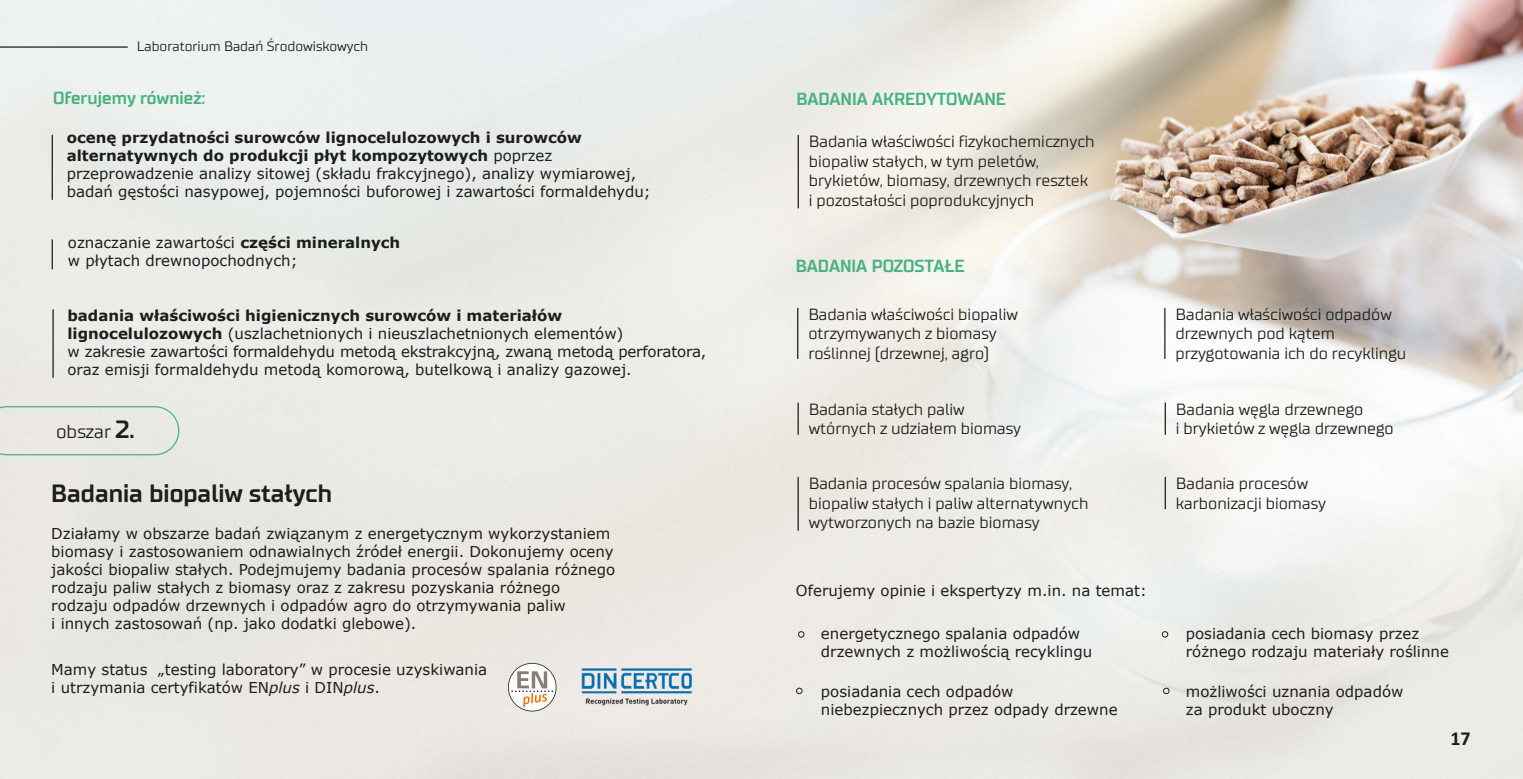
<style>
.page{position:relative;width:1523px;height:779px;background:#fff}
.page>*{position:absolute;margin:0;border:0;box-sizing:border-box;transform-origin:0 0}
.t1{font:700 25px "TT Supermolot";color:#1d1d1b}
.t2{font:700 20px "Calibri";color:#1d1d1b}
.t3{font:18.75px "TT Supermolot";color:#1d1d1b}
.t4{font:700 17.5px "TT Supermolot";color:#48b281}
.t5{font:16.25px/19.5px "TT Supermolot";color:#1d1d1b}
.t6{font:15px/18px "Verdana";color:#1d1d1b}
.t7{font:13.75px "TT Supermolot";color:#1d1d1b}
.s1{font-weight:700}
.s2{font-weight:700;font-size:25px}
.s3{font-style:italic}
</style>
<div class="page">
<img style="left:0;top:1px;width:1522px;height:778px">
<hr style="left:797px;top:135px;width:2px;height:73px;background:#1d1d1b">
<hr style="left:797px;top:308px;width:1px;height:51px;background:#1d1d1b">
<hr style="left:797px;top:402px;width:2px;height:33px;background:#1d1d1b">
<hr style="left:797px;top:477px;width:2px;height:54px;background:#1d1d1b">
<hr style="left:1164px;top:402px;width:2px;height:33px;background:#1d1d1b">
<hr style="left:1164px;top:477px;width:2px;height:32px;background:#1d1d1b">
<hr style="left:1164px;top:308px;width:1px;height:51px;background:#1d1d1b">
<svg style="left:0;top:406px;width:179px;height:49px"></svg>
<svg style="left:797px;top:630px;width:8px;height:8px"></svg>
<svg style="left:1161px;top:630px;width:7px;height:8px"></svg>
<svg style="left:795px;top:687px;width:8px;height:7px"></svg>
<svg style="left:1162px;top:687px;width:8px;height:7px"></svg>
<hr style="left:52px;top:135px;width:1px;height:65px;background:#1d1d1b">
<hr style="left:52px;top:309px;width:2px;height:69px;background:#1d1d1b">
<hr style="left:52px;top:239px;width:1px;height:30px;background:#1d1d1b">
<hr style="left:0;top:46px;width:128px;height:2px;background:#1d1d1b">
<svg style="left:508px;top:663px;width:48px;height:48px"></svg>
<img style="left:580px;top:665px;width:113px;height:42px">
<p class="t7" style="left:137px;top:37px;width:233px">Laboratorium Badań Środowiskowych</p>
<p class="t4" style="left:53px;top:87px;width:154px">Oferujemy również:</p>
<p class="t6" style="left:67px;top:128px;width:585px"><span class="s1">ocenę przydatności surowców lignocelulozowych i surowców alternatywnych do produkcji płyt kompozytowych</span> poprzez przeprowadzenie analizy sitowej (składu frakcyjnego), analizy wymiarowej, badań gęstości nasypowej, pojemności buforowej i zawartości formaldehydu;</p>
<p class="t6" style="left:68px;top:234px;width:334px">oznaczanie zawartości <span class="s1">części mineralnych </span>w płytach drewnopochodnych;</p>
<p class="t6" style="left:67px;top:306px;width:640px"><span class="s1">badania właściwości higienicznych surowców i materiałów lignocelulozowych</span> (uszlachetnionych i nieuszlachetnionych elementów)<br>w zakresie zawartości formaldehydu metodą ekstrakcyjną, zwaną metodą perforatora, oraz emisji formaldehydu metodą komorową, butelkową i analizy gazowej.</p>
<p class="t3" style="left:56px;top:420px;width:80px">obszar <span class="s2">2.</span></p>
<h1 class="t1" style="left:51px;top:478px;width:282px">Badania biopaliw stałych</h1>
<p class="t6" style="left:51px;top:524px;width:565px">Działamy w obszarze badań związanym z energetycznym wykorzystaniem biomasy i zastosowaniem odnawialnych źródeł energii. Dokonujemy oceny jakości biopaliw stałych. Podejmujemy badania procesów spalania różnego rodzaju paliw stałych z biomasy oraz z zakresu pozyskania różnego rodzaju odpadów drzewnych i odpadów agro do otrzymywania paliw<br>i innych zastosowań (np. jako dodatki glebowe).</p>
<p class="t6" style="left:51px;top:660px;width:437px">Mamy status „testing laboratory” w procesie uzyskiwania i utrzymania certyfikatów EN<span class="s3">plus</span> i DIN<span class="s3">plus</span>.</p>
<p class="t4" style="left:796px;top:88px;width:211px">BADANIA AKREDYTOWANE</p>
<p class="t5" style="left:809px;top:132px;width:287px">Badania właściwości fizykochemicznych biopaliw stałych, w tym peletów, brykietów, biomasy, drzewnych resztek i pozostałości poprodukcyjnych</p>
<p class="t4" style="left:796px;top:255px;width:170px">BADANIA POZOSTAŁE</p>
<p class="t5" style="left:808px;top:304px;width:211px">Badania właściwości biopaliw otrzymywanych z biomasy roślinnej (drzewnej, agro)</p>
<p class="t5" style="left:809px;top:399px;width:214px">Badania stałych paliw wtórnych z udziałem biomasy</p>
<p class="t5" style="left:809px;top:473px;width:281px">Badania procesów spalania biomasy, biopaliw stałych i paliw alternatywnych wytworzonych na bazie biomasy</p>
<p class="t6" style="left:796px;top:581px;width:352px">Oferujemy opinie i ekspertyzy m.in. na temat:</p>
<p class="t5" style="left:1175px;top:304px;width:232px">Badania właściwości odpadów drzewnych pod kątem przygotowania ich do recyklingu</p>
<p class="t5" style="left:1176px;top:399px;width:219px">Badania węgla drzewnego<br>i brykietów z węgla drzewnego</p>
<p class="t5" style="left:1176px;top:473px;width:152px">Badania procesów karbonizacji biomasy</p>
<p class="t6" style="left:821px;top:625px;width:273px">energetycznego spalania odpadów drzewnych z możliwością recyklingu</p>
<p class="t6" style="left:1185px;top:625px;width:265px">posiadania cech biomasy przez różnego rodzaju materiały roślinne</p>
<p class="t6" style="left:821px;top:682px;width:298px">posiadania cech odpadów niebezpiecznych przez odpady drzewne</p>
<p class="t6" style="left:1185px;top:682px;width:219px">możliwości uznania odpadów za produkt uboczny</p>
<h2 class="t2" style="left:1450px;top:724px;width:22px">17</h2>
</div>
